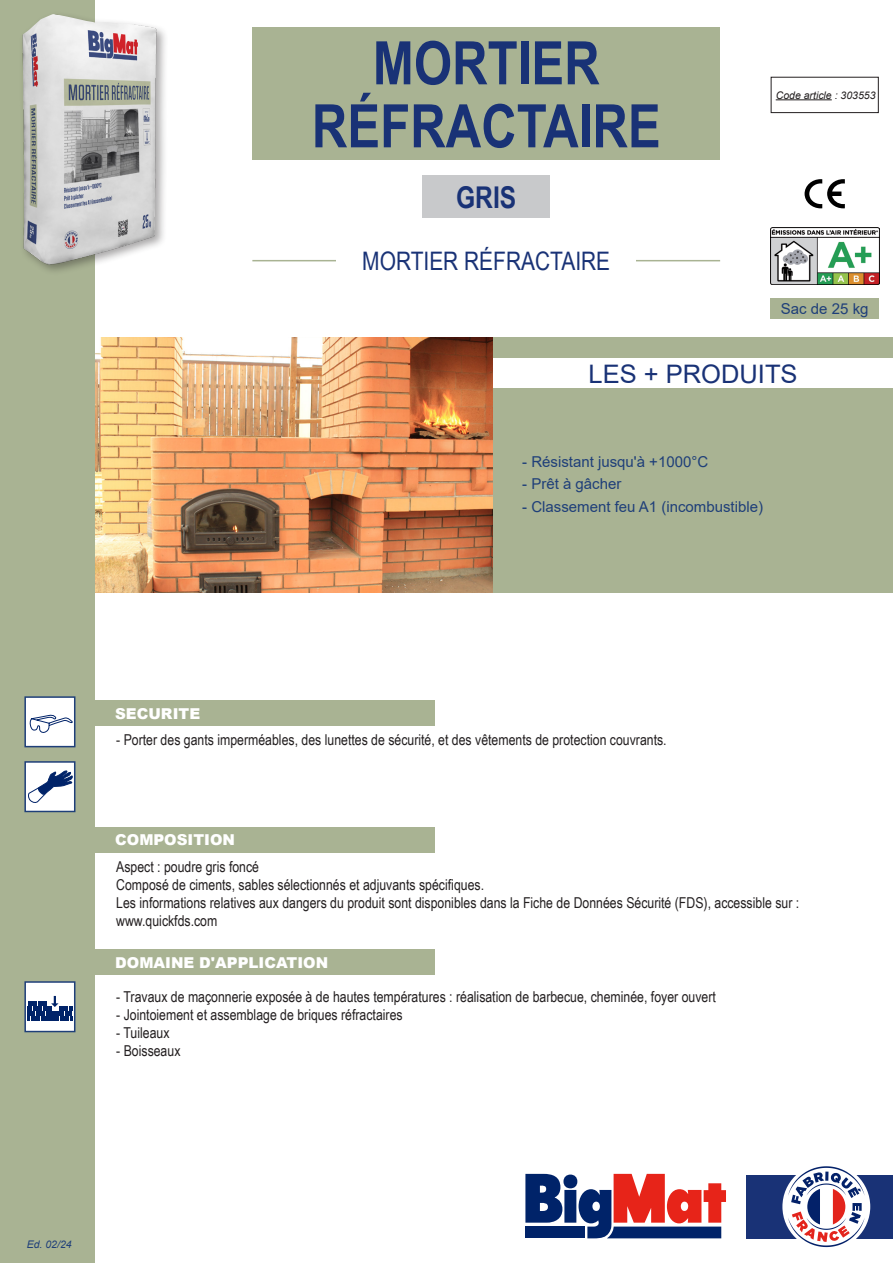
<style>
.page{position:relative;width:893px;height:1263px;background:#fff}
.page>*{position:absolute;margin:0;border:0;box-sizing:border-box;transform-origin:0 0}
.t1{font:700 60px "Arial Narrow";color:#193276}
.t2{font:700 30px "Arial Narrow";color:#193276}
.t3{font:25.5px "Arial Narrow";color:#193276}
.t4{font:25.5px "Arial";color:#193276}
.t5{font:15px/18px "Arial Narrow";color:#231f20}
.t6{font:15px "Arial";color:#1f3f79}
.t7{font:900 15px "Arial";color:#fff}
.t8{font:italic 10.5px "Arial";color:#231f20}
.t9{font:italic 10.5px "Arial";color:#1f3f79}
</style>
<div class="page">
<img style="left:95px;top:337px;width:398px;height:255px">
<div style="left:0;top:0;width:95px;height:1263px;background:#a9b393"></div>
<div style="left:94px;top:949px;width:340px;height:26px;background:#a9b393"></div>
<div style="left:94px;top:827px;width:340px;height:26px;background:#a9b393"></div>
<div style="left:94px;top:701px;width:340px;height:25px;background:#a9b393"></div>
<div style="left:252px;top:28px;width:468px;height:132px;background:#a9b393"></div>
<div style="left:422px;top:176px;width:128px;height:42px;background:#c8c9cb"></div>
<div style="left:19px;top:11px;width:149px;height:265px;background:#231f20;opacity:.4"></div>
<img style="left:19px;top:14px;width:149px;height:259px">
<div style="left:746px;top:1175px;width:147px;height:63px;background:#193276"></div>
<div style="left:782px;top:1163px;width:88px;height:87px;background:#fff;border-radius:50%"></div>
<svg style="left:788px;top:1166px;width:77px;height:81px"></svg>
<div style="left:25px;top:697px;width:50px;height:50px;background:#fff"></div>
<svg style="left:29px;top:714px;width:43px;height:19px"></svg>
<div style="left:24px;top:696px;width:51px;height:51px;border:2px solid #1f3f79"></div>
<div style="left:25px;top:762px;width:50px;height:49px;background:#fff"></div>
<svg style="left:28px;top:770px;width:44px;height:33px"></svg>
<div style="left:24px;top:761px;width:51px;height:51px;border:2px solid #1f3f79"></div>
<div style="left:493px;top:337px;width:400px;height:255px;background:#a9b393"></div>
<hr style="left:776px;top:99px;width:56px;height:1px;background:#231f20">
<div style="left:771px;top:77px;width:108px;height:36px;border:1px solid #231f20"></div>
<img style="left:770px;top:227px;width:109px;height:57px">
<svg style="left:805px;top:179px;width:40px;height:29px"></svg>
<hr style="left:252px;top:260px;width:468px;height:1px;background:#a9b393">
<div style="left:337px;top:224px;width:299px;height:74px;background:#fff"></div>
<div style="left:493px;top:358px;width:400px;height:30px;background:#fff"></div>
<svg style="left:525px;top:1174px;width:201px;height:64px"></svg>
<div style="left:25px;top:982px;width:50px;height:49px;background:#fff"></div>
<svg style="left:27px;top:996px;width:45px;height:24px"></svg>
<div style="left:24px;top:981px;width:51px;height:51px;border:2px solid #1f3f79"></div>
<div style="left:770px;top:298px;width:109px;height:21px;background:#a9b393"></div>
<p class="t1" style="left:373px;top:18px;width:228px">MORTIER</p>
<p class="t1" style="left:312px;top:81px;width:350px">RÉFRACTAIRE</p>
<p class="t2" style="left:456px;top:175px;width:62px">GRIS</p>
<p class="t3" style="left:362px;top:243px;width:249px">MORTIER RÉFRACTAIRE</p>
<p class="t8" style="left:776px;top:88px;width:101px">Code article : 303553</p>
<p class="t6" style="left:781px;top:298px;width:89px">Sac de 25 kg</p>
<p class="t4" style="left:589px;top:356px;width:211px">LES + PRODUITS</p>
<p class="t6" style="left:522px;top:451px;width:188px">- Résistant jusqu'à +1000°C</p>
<p class="t6" style="left:522px;top:474px;width:101px">- Prêt à gâcher</p>
<p class="t6" style="left:522px;top:496px;width:242px">- Classement feu A1 (incombustible)</p>
<p class="t7" style="left:115px;top:702px;width:86px">SECURITE</p>
<p class="t5" style="left:116px;top:730px;width:552px">- Porter des gants imperméables, des lunettes de sécurité, et des vêtements de protection couvrants.</p>
<p class="t7" style="left:115px;top:829px;width:121px">COMPOSITION</p>
<p class="t5" style="left:116px;top:857px;width:144px">Aspect : poudre gris foncé</p>
<p class="t5" style="left:116px;top:875px;width:369px">Composé de ciments, sables sélectionnés et adjuvants spécifiques.</p>
<p class="t5" style="left:116px;top:893px;width:684px">Les informations relatives aux dangers du produit sont disponibles dans la Fiche de Données Sécurité (FDS), accessible sur : www.quickfds.com</p>
<p class="t7" style="left:115px;top:951px;width:215px">DOMAINE D'APPLICATION</p>
<p class="t5" style="left:116px;top:987px;width:601px">- Travaux de maçonnerie exposée à de hautes températures : réalisation de barbecue, cheminée, foyer ouvert</p>
<p class="t5" style="left:116px;top:1005px;width:288px">- Jointoiement et assemblage de briques réfractaires</p>
<p class="t5" style="left:116px;top:1023px;width:55px">- Tuileaux</p>
<p class="t5" style="left:116px;top:1041px;width:66px">- Boisseaux</p>
<p class="t9" style="left:27px;top:1238px;width:46px">Ed. 02/24</p>
</div>
